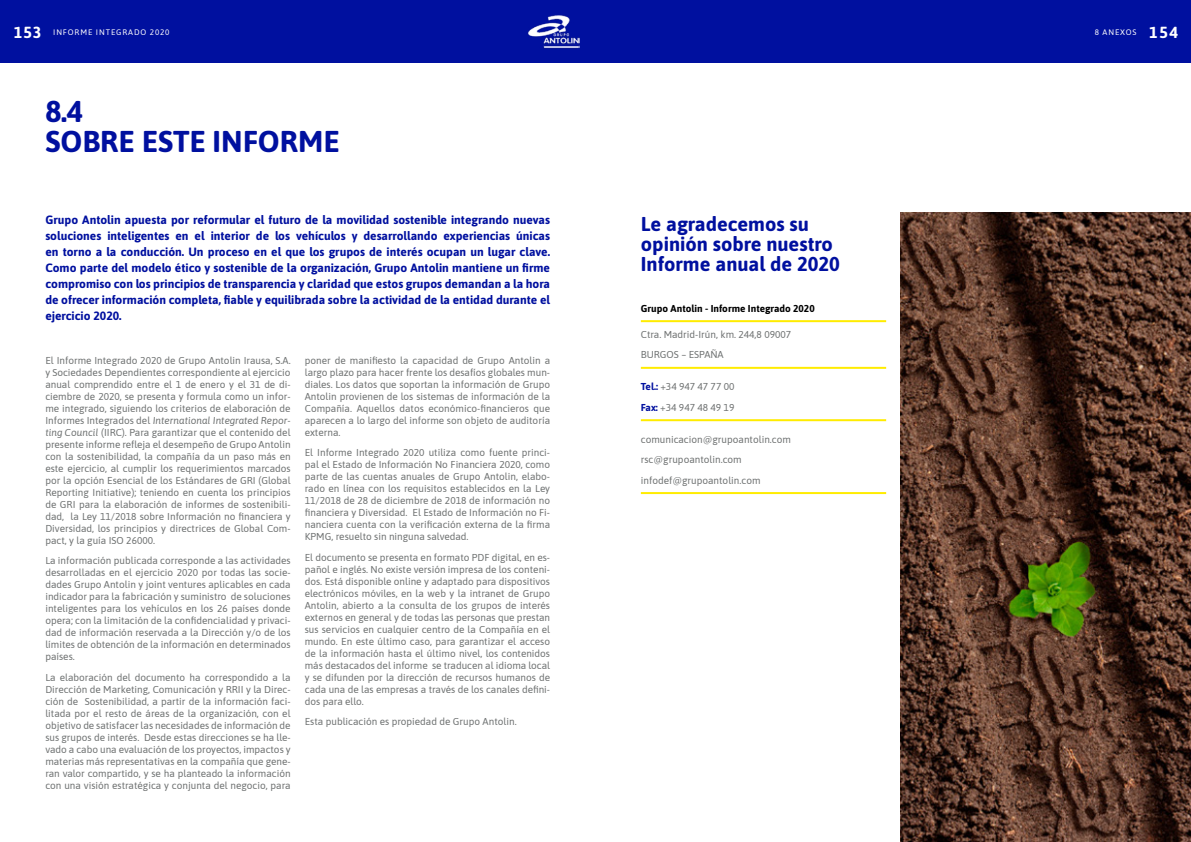
<style>
.page{position:relative;width:1191px;height:842px;background:#fff}
.page>*{position:absolute;margin:0;border:0;box-sizing:border-box;transform-origin:0 0}
.t1{font:700 30px/30px "Asap";color:#00109f}
.t2{font:700 20px/20px "Asap";color:#00109f}
.t3{font:700 12px/16px "Asap";color:#00109f;text-align:justify}
.t4{font:10px/12px "Asap";color:#6e7171;text-align:justify}
.t5{font:700 10px "Asap";color:#000}
.t6{font:8px "Asap";letter-spacing:.11em;color:#fff}
.s1{font-weight:700;font-size:16px}
.s2{font-style:italic}
.s3{font-weight:700;color:#00109f}
</style>
<div class="page">
<div style="left:0;top:0;width:1191px;height:62px;background:#00109f"></div>
<img style="left:527px;top:15px;width:52px;height:33px">
<hr style="left:641px;top:320px;width:245px;height:2px;background:#ffec00">
<hr style="left:641px;top:367px;width:245px;height:2px;background:#ffec00">
<hr style="left:641px;top:419px;width:245px;height:2px;background:#ffec00">
<hr style="left:641px;top:492px;width:245px;height:2px;background:#ffec00">
<img style="left:900px;top:213px;width:291px;height:629px">
<p class="t6" style="left:14px;top:26px;width:157px"><span class="s1">153</span> INFORME INTEGRADO 2020</p>
<p class="t6" style="left:1094px;top:26px;width:85px">8 Anexos <span class="s1">154</span></p>
<h1 class="t1" style="left:45px;top:95px;width:296px">8.4<br>SOBRE ESTE INFORME</h1>
<p class="t3" style="left:45px;top:211px;width:506px">Grupo Antolin apuesta por reformular el futuro de la movilidad sostenible integrando nuevas soluciones inteligentes en el interior de los vehículos y desarrollando experiencias únicas en torno a la conducción. Un proceso en el que los grupos de interés ocupan un lugar clave.<br>Como parte del modelo ético y sostenible de la organización, Grupo Antolin mantiene un firme compromiso con los principios de transparencia y claridad que estos grupos demandan a la hora de ofrecer información completa, fiable y equilibrada sobre la actividad de la entidad durante el ejercicio 2020.</p>
<p class="t4" style="left:45px;top:354px;width:247px">El Informe Integrado 2020 de Grupo Antolin Irausa, S.A. y Sociedades Dependientes correspondiente al ejercicio anual comprendido entre el 1 de enero y el 31 de di&shy;ciembre de 2020, se presenta y formula como un infor&shy;me integrado, siguiendo los criterios de elaboración de Informes Integrados del <span class="s2">International Integrated Repor&shy;ting Council</span> (IIRC). Para garantizar que el contenido del presente informe refleja el desempeño de Grupo Antolin con la sostenibilidad, la compañía da un paso más en este ejercicio, al cumplir los requerimientos marcados por la opción Esencial de los Estándares de GRI (Global Reporting Initiative); teniendo en cuenta los principios de GRI para la elaboración de informes de sostenibili&shy;dad, la Ley 11/2018 sobre Información no financiera y Diversidad, los principios y directrices de Global Com&shy;pact, y la guía ISO 26000.</p>
<p class="t4" style="left:45px;top:554px;width:247px">La información publicada corresponde a las actividades desarrolladas en el ejercicio 2020 por todas las socie&shy;dades Grupo Antolin y joint ventures aplicables en cada indicador para la fabricación y suministro de soluciones inteligentes para los vehículos en los 26 países donde opera; con la limitación de la confidencialidad y privaci&shy;dad de información reservada a la Dirección y/o de los límites de obtención de la información en determinados países.</p>
<p class="t4" style="left:45px;top:671px;width:247px">La elaboración del documento ha correspondido a la Dirección de Marketing, Comunicación y RRII y la Direc&shy;ción de Sostenibilidad, a partir de la información faci&shy;litada por el resto de áreas de la organización, con el objetivo de satisfacer las necesidades de información de sus grupos de interés. Desde estas direcciones se ha lle&shy;vado a cabo una evaluación de los proyectos, impactos y materias más representativas en la compañía que gene&shy;ran valor compartido, y se ha planteado la información con una visión estratégica y conjunta del negocio, para</p>
<p class="t4" style="left:305px;top:354px;width:247px">poner de manifiesto la capacidad de Grupo Antolin a largo plazo para hacer frente los desafíos globales mun&shy;diales. Los datos que soportan la información de Grupo Antolin provienen de los sistemas de información de la Compañía. Aquellos datos económico-financieros que aparecen a lo largo del informe son objeto de auditoría externa.</p>
<p class="t4" style="left:305px;top:446px;width:247px">El Informe Integrado 2020 utiliza como fuente princi&shy;pal el Estado de Información No Financiera 2020, como parte de las cuentas anuales de Grupo Antolin, elabo&shy;rado en línea con los requisitos establecidos en la Ley 11/2018 de 28 de diciembre de 2018 de información no financiera y Diversidad. El Estado de Información no Fi&shy;nanciera cuenta con la verificación externa de la firma KPMG, resuelto sin ninguna salvedad.</p>
<p class="t4" style="left:305px;top:551px;width:247px">El documento se presenta en formato PDF digital, en es&shy;pañol e inglés. No existe versión impresa de los conteni&shy;dos. Está disponible online y adaptado para dispositivos electrónicos móviles, en la web y la intranet de Grupo Antolin, abierto a la consulta de los grupos de interés externos en general y de todas las personas que prestan sus servicios en cualquier centro de la Compañía en el mundo. En este último caso, para garantizar el acceso de la información hasta el último nivel, los contenidos más destacados del informe se traducen al idioma local y se difunden por la dirección de recursos humanos de cada una de las empresas a través de los canales defini&shy;dos para ello.</p>
<p class="t4" style="left:305px;top:715px;width:213px">Esta publicación es propiedad de Grupo Antolin.</p>
<h2 class="t2" style="left:641px;top:213px;width:201px">Le agradecemos su opinión sobre nuestro<br>Informe anual de 2020</h2>
<p class="t5" style="left:641px;top:301px;width:175px">Grupo Antolin - Informe Integrado 2020</p>
<p class="t4" style="left:641px;top:324px;width:152px;line-height:20.5px">Ctra. Madrid-Irún, km. 244,8 09007<br>BURGOS – ESPAÑA</p>
<p class="t4" style="left:641px;top:376px;width:95px;line-height:20.5px"><span class="s3">Tel.:</span> +34 947 47 77 00<br><span class="s3">Fax:</span> +34 947 48 49 19</p>
<p class="t4" style="left:641px;top:428px;width:152px;line-height:20.5px;text-align:left">comunicacion@grupoantolin.com rsc@grupoantolin.com infodef@grupoantolin.com</p>
</div>
